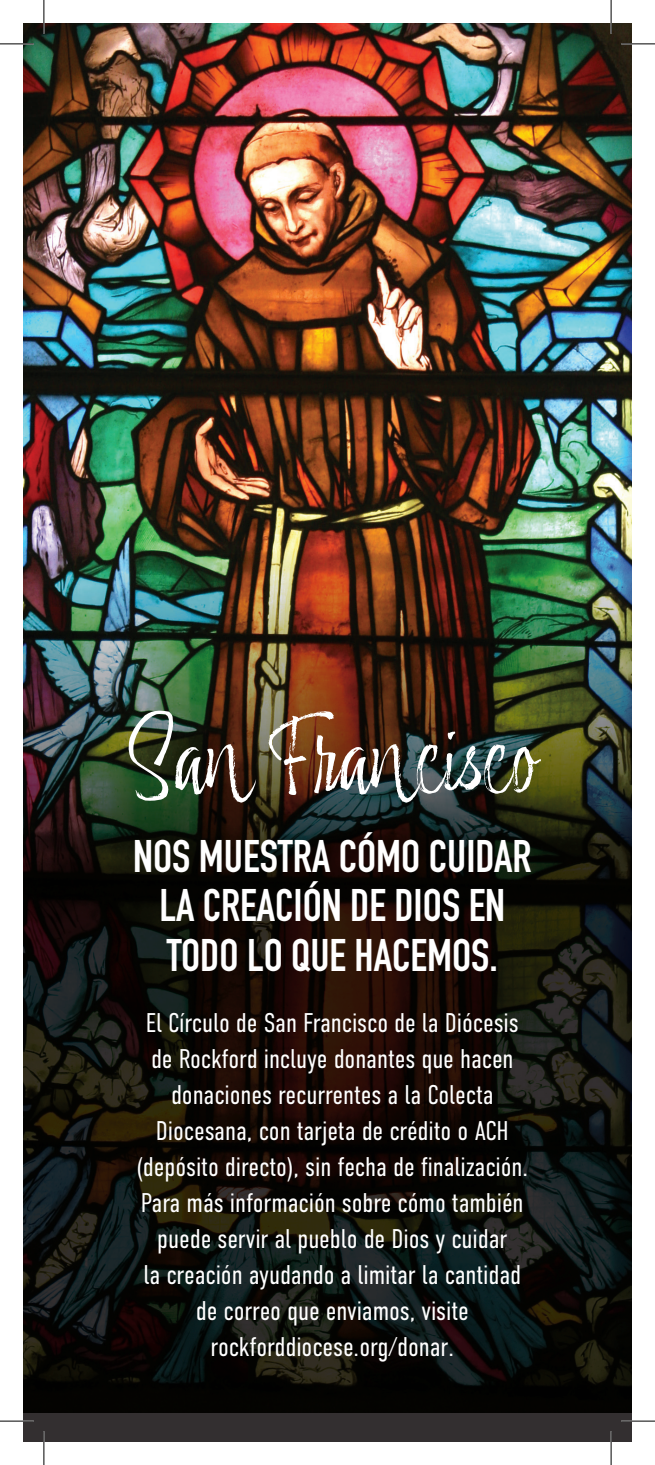
<style>
.page{position:relative;width:655px;height:1465px;background:#fff}
.page>*{position:absolute;margin:0;border:0;box-sizing:border-box;transform-origin:0 0}
.t1{font:94.5px "Adore You";color:#fff}
.t2{font:700 45px/49.5px "DIN Condensed";color:#fff;text-align:center}
.t3{font:300 27px/36px "DIN Condensed";letter-spacing:-.005em;color:#fff;text-align:center}
</style>
<div class="page">
<img style="left:24px;top:24px;width:607px;height:511px">
<img style="left:24px;top:535px;width:607px;height:906px">
<hr style="left:0;top:43px;width:34px;height:2px;background:#fff">
<hr style="left:621px;top:43px;width:34px;height:2px;background:#fff">
<hr style="left:0;top:1420px;width:34px;height:2px;background:#fff">
<hr style="left:621px;top:1420px;width:34px;height:2px;background:#fff">
<hr style="left:43px;top:0;width:2px;height:34px;background:#fff">
<hr style="left:43px;top:1431px;width:2px;height:34px;background:#fff">
<hr style="left:610px;top:0;width:2px;height:34px;background:#fff">
<hr style="left:610px;top:1431px;width:2px;height:34px;background:#fff">
<hr style="left:0;top:43px;width:34px;height:1px;background:#000">
<hr style="left:621px;top:43px;width:34px;height:1px;background:#000">
<hr style="left:0;top:1420px;width:34px;height:1px;background:#000">
<hr style="left:621px;top:1420px;width:34px;height:1px;background:#000">
<hr style="left:43px;top:0;width:1px;height:34px;background:#000">
<hr style="left:43px;top:1431px;width:1px;height:34px;background:#000">
<hr style="left:610px;top:0;width:1px;height:34px;background:#000">
<hr style="left:610px;top:1431px;width:1px;height:34px;background:#000">
<h1 class="t1" style="left:130px;top:701px;width:405px">San Francisco</h1>
<h2 class="t2" style="left:133px;top:831px;width:400px">NOS MUESTRA CÓMO CUIDAR<br>LA CREACIÓN DE DIOS EN<br>TODO LO QUE HACEMOS.</h2>
<p class="t3" style="left:136px;top:1004px;width:393px">El Círculo de San Francisco de la Diócesis de Rockford incluye donantes que hacen donaciones recurrentes a la Colecta Diocesana, con tarjeta de crédito o ACH (depósito directo), sin fecha de finalización.<br>Para más información sobre cómo también puede servir al pueblo de Dios y cuidar<br>la creación ayudando a limitar la cantidad de correo que enviamos, visite rockforddiocese.org/donar.</p>
</div>
